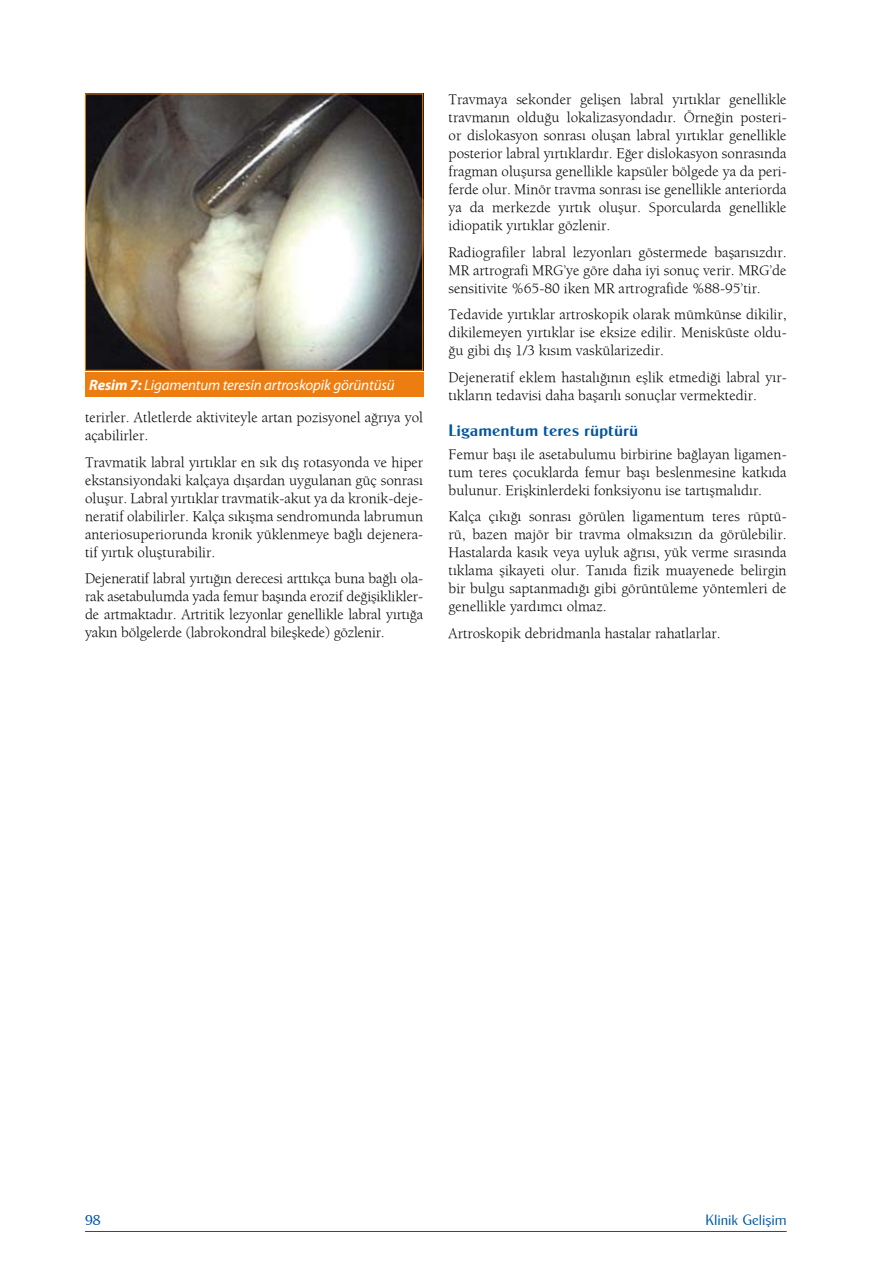
<style>
.page{position:relative;width:893px;height:1263px;background:#fff}
.page>*{position:absolute;margin:0;border:0;box-sizing:border-box;transform-origin:0 0}
.t1{font:16.5px "Cg Globe Gothic Bd";color:#0056a2}
.t2{font:15px/18px "Berkeley";color:#000;text-align:justify}
.t3{font:italic 15px "Myriad Pro";letter-spacing:-.01em;color:#fff}
.t4{font:15px "Cg Globe Gothic Lt";color:#0056a2}
.s1{font-weight:700}
</style>
<div class="page">
<hr style="left:85px;top:1231px;width:702px;height:1px;background:#0056a2">
<img style="left:87px;top:96px;width:334px;height:273px">
<div style="left:85px;top:94px;width:338px;height:277px;border:1px solid #ee7d11"></div>
<div style="left:85px;top:373px;width:338px;height:24px;background:#ee7d11"></div>
<p class="t3" style="left:89px;top:376px;width:307px"><span class="s1">Resim 7:</span> Ligamentum teresin artroskopik görüntüsü</p>
<p class="t2" style="left:85px;top:408px;width:340px">terirler. Atletlerde aktiviteyle artan pozisyonel ağrıya yol açabilirler.</p>
<p class="t2" style="left:85px;top:453px;width:340px">Travmatik labral yırtıklar en sık dış rotasyonda ve hiper ekstansiyondaki kalçaya dışardan uygulanan güç sonrası oluşur. Labral yırtıklar travmatik-akut ya da kronik-deje&shy;neratif olabilirler. Kalça sıkışma sendromunda labrumun anteriosuperiorunda kronik yüklenmeye bağlı dejenera&shy;tif yırtık oluşturabilir.</p>
<p class="t2" style="left:85px;top:569px;width:340px">Dejeneratif labral yırtığın derecesi arttıkça buna bağlı ola&shy;rak asetabulumda yada femur başında erozif değişiklikler&shy;de artmaktadır. Artritik lezyonlar genellikle labral yırtığa yakın bölgelerde (labrokondral bileşkede) gözlenir.</p>
<p class="t2" style="left:449px;top:90px;width:340px">Travmaya sekonder gelişen labral yırtıklar genellikle travmanın olduğu lokalizasyondadır. Örneğin posteri&shy;or dislokasyon sonrası oluşan labral yırtıklar genellikle posterior labral yırtıklardır. Eğer dislokasyon sonrasında fragman oluşursa genellikle kapsüler bölgede ya da peri&shy;ferde olur. Minör travma sonrası ise genellikle anteriorda ya da merkezde yırtık oluşur. Sporcularda genellikle idiopatik yırtıklar gözlenir.</p>
<p class="t2" style="left:449px;top:243px;width:340px">Radiografiler labral lezyonları göstermede başarısızdır.<br>MR artrografi MRG’ye göre daha iyi sonuç verir. MRG’de sensitivite %65-80 iken MR artrografide %88-95’tir.</p>
<p class="t2" style="left:449px;top:305px;width:340px">Tedavide yırtıklar artroskopik olarak mümkünse dikilir, dikilemeyen yırtıklar ise eksize edilir. Menisküste oldu&shy;ğu gibi dış 1/3 kısım vaskülarizedir.</p>
<p class="t2" style="left:449px;top:368px;width:340px">Dejeneratif eklem hastalığının eşlik etmediği labral yır&shy;tıkların tedavisi daha başarılı sonuçlar vermektedir.</p>
<p class="t1" style="left:449px;top:421px;width:191px">Ligamentum teres rüptürü</p>
<p class="t2" style="left:449px;top:445px;width:340px">Femur başı ile asetabulumu birbirine bağlayan ligamen&shy;tum teres çocuklarda femur başı beslenmesine katkıda bulunur. Erişkinlerdeki fonksiyonu ise tartışmalıdır.</p>
<p class="t2" style="left:449px;top:507px;width:340px">Kalça çıkığı sonrası görülen ligamentum teres rüptü&shy;rü, bazen majör bir travma olmaksızın da görülebilir.<br>Hastalarda kasık veya uyluk ağrısı, yük verme sırasında tıklama şikayeti olur. Tanıda fizik muayenede belirgin bir bulgu saptanmadığı gibi görüntüleme yöntemleri de genellikle yardımcı olmaz.</p>
<p class="t2" style="left:449px;top:624px;width:273px">Artroskopik debridmanla hastalar rahatlarlar.</p>
<p class="t4" style="left:85px;top:1210px;width:9px">98</p>
<p class="t4" style="left:706px;top:1210px;width:83px">Klinik Gelişim</p>
</div>
